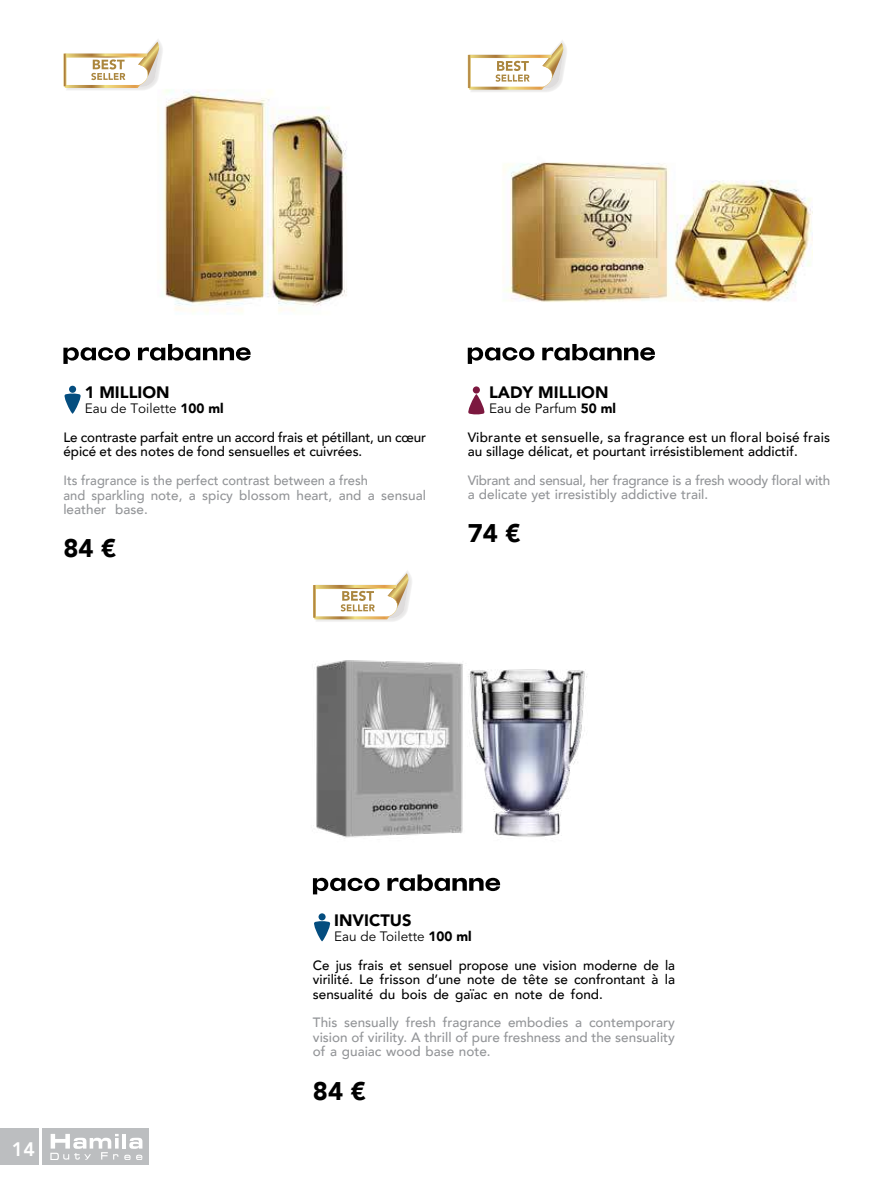
<style>
.page{position:relative;width:893px;height:1191px;background:#fff}
.page>*{position:absolute;margin:0;border:0;box-sizing:border-box;transform-origin:0 0}
.t1{font:900 25.5px "Avenir";color:#000}
.t2{font:800 19.5px "Avenir";color:#fff}
.t3{font:900 16.5px "Avenir";color:#000}
.t4{font:500 13.5px/28.5px "Avenir";color:#000}
.t5{font:500 13.5px/14.5px "Avenir";color:#939598;text-align:justify}
.t6{font:500 13.5px/14.5px "Avenir";color:#939598;scale:.96 1}
.t7{font:500 13.5px/14.5px "Avenir";letter-spacing:-.02em;color:#939598}
.t8{font:500 13.5px/28.5px "Avenir";letter-spacing:.02em;color:#000}
.s1{font-weight:400}
.s2{font-weight:900}
</style>
<div class="page">
<div style="left:43px;top:1128px;width:106px;height:37px;background:#bcbec0"></div>
<div style="left:0;top:1128px;width:38px;height:37px;background:#bcbec0"></div>
<svg style="left:50px;top:1134px;width:92px;height:25px"></svg>
<img style="left:161px;top:89px;width:186px;height:224px">
<div style="left:69px;top:386px;width:7px;height:7px;background:#044d7f;border-radius:50%"></div>
<svg style="left:64px;top:393px;width:17px;height:21px"></svg>
<svg style="left:63px;top:347px;width:67px;height:17px"></svg>
<svg style="left:138px;top:344px;width:113px;height:17px"></svg>
<svg style="left:65px;top:39px;width:99px;height:52px"></svg>
<svg style="left:63px;top:54px;width:3px;height:32px"></svg>
<img style="left:503px;top:162px;width:309px;height:140px">
<svg style="left:468px;top:347px;width:66px;height:17px"></svg>
<svg style="left:542px;top:344px;width:113px;height:17px"></svg>
<svg style="left:469px;top:40px;width:98px;height:52px"></svg>
<svg style="left:468px;top:55px;width:3px;height:33px"></svg>
<img style="left:315px;top:660px;width:273px;height:179px">
<div style="left:319px;top:913px;width:7px;height:7px;background:#044d7f;border-radius:50%"></div>
<svg style="left:314px;top:921px;width:17px;height:20px"></svg>
<svg style="left:313px;top:877px;width:67px;height:17px"></svg>
<svg style="left:387px;top:874px;width:113px;height:17px"></svg>
<svg style="left:314px;top:571px;width:98px;height:51px"></svg>
<svg style="left:313px;top:585px;width:3px;height:33px"></svg>
<div style="left:473px;top:386px;width:7px;height:7px;background:#7c183f;border-radius:50%"></div>
<svg style="left:468px;top:394px;width:17px;height:20px"></svg>
<p class="t3" style="left:85px;top:378px;width:86px">1 MILLION</p>
<p class="t4" style="left:63px;top:394px;width:364px;text-indent:21px"><span class="s1">Eau de Toilette</span> <span class="s2">100 ml<br></span>Le contraste parfait entre un accord frais et pétillant, un cœur</p>
<p class="t4" style="left:63px;top:437px;width:300px">épicé et des notes de fond sensuelles et cuivrées.</p>
<p class="t6" style="left:63px;top:472px;width:379px">Its fragrance is the perfect contrast between a fresh<br>and sparkling note, a spicy blossom heart, and a sensual leather base.</p>
<h1 class="t1" style="left:63px;top:526px;width:54px">84 €</h1>
<p class="t3" style="left:489px;top:378px;width:121px">LADY MILLION</p>
<p class="t8" style="left:468px;top:394px;width:364px;text-indent:21px"><span class="s1">Eau de Parfum</span> <span class="s2">50 ml<br></span>Vibrante et sensuelle, sa fragrance est un floral boisé frais</p>
<p class="t4" style="left:468px;top:437px;width:331px">au sillage délicat, et pourtant irrésistiblement addictif.</p>
<p class="t7" style="left:468px;top:472px;width:364px">Vibrant and sensual, her fragrance is a fresh woody floral with a delicate yet irresistibly addictive trail.</p>
<h1 class="t1" style="left:468px;top:511px;width:54px">74 €</h1>
<h2 class="t2" style="left:12px;top:1134px;width:25px">14</h2>
<p class="t3" style="left:334px;top:906px;width:79px">INVICTUS</p>
<p class="t4" style="left:313px;top:921px;width:364px;text-indent:21px"><span class="s1">Eau de Toilette</span> <span class="s2">100 ml<br></span>Ce jus frais et sensuel propose une vision moderne de la</p>
<p class="t4" style="left:313px;top:971px;width:364px;line-height:14.5px">virilité. Le frisson d’une note de tête se confrontant à la sensualité du bois de gaïac en note de fond.</p>
<p class="t5" style="left:313px;top:1014px;width:364px">This sensually fresh fragrance embodies a contemporary vision of virility. A thrill of pure freshness and the sensuality of a guaiac wood base note.</p>
<h1 class="t1" style="left:313px;top:1069px;width:54px">84 €</h1>
</div>
